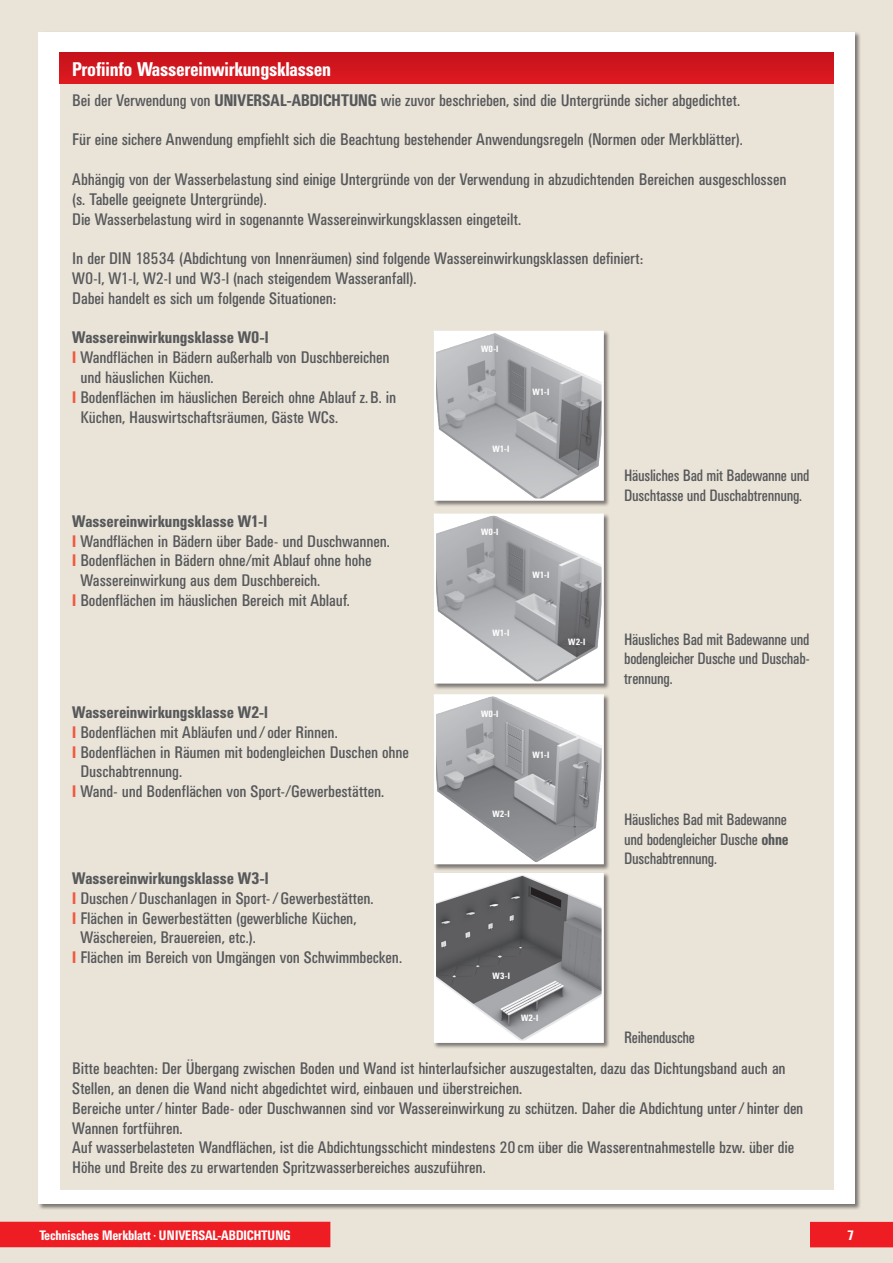
<style>
.page{position:relative;width:893px;height:1263px;background:#e9e3d8}
.page>*{position:absolute;margin:0;border:0;box-sizing:border-box;transform-origin:0 0}
.t1{font:500 condensed 19.5px "UN11";color:#fff}
.t2{font:condensed 16.5px/19.8px "UN11";color:#57585a}
.t3{font:500 condensed 16.5px "UN11";letter-spacing:.01em;color:#57585a}
.t4{font:condensed 16.2px/19.5px "UN11";letter-spacing:-.01em;color:#57585a;text-align:justify;scale:.95 1}
.t5{font:500 condensed 13.5px "UN11";color:#fff}
.t6{font:500 condensed 9px "UN11";letter-spacing:.025em;color:#fff}
.s1{font-weight:500}
.s2{font-weight:500;color:#f0593e}
</style>
<div class="page">
<div style="left:38px;top:32px;width:817px;height:1171px;background:#fff"></div>
<div style="left:810px;top:1222px;width:83px;height:25px;background:#ee1d23"></div>
<div style="left:0;top:1222px;width:330px;height:25px;background:#ee1d23"></div>
<div style="left:60px;top:52px;width:773px;height:32px;background:linear-gradient(to right,#d2161e,#d2161e)"></div>
<div style="left:60px;top:84px;width:773px;height:625px;background:#e9e3d8"></div>
<div style="left:433px;top:330px;width:178px;height:177px;background:#231f20;opacity:.55"></div>
<img style="left:437px;top:334px;width:164px;height:164px">
<div style="left:434px;top:331px;width:170px;height:170px;border:2px solid #fff"></div>
<div style="left:433px;top:513px;width:178px;height:177px;background:#231f20;opacity:.55"></div>
<img style="left:437px;top:516px;width:164px;height:165px">
<div style="left:434px;top:513px;width:170px;height:171px;border:2px solid #fff"></div>
<div style="left:60px;top:696px;width:773px;height:217px;background:#e9e3d8"></div>
<div style="left:60px;top:862px;width:773px;height:327px;background:#e9e3d8"></div>
<div style="left:433px;top:872px;width:178px;height:177px;background:#231f20;opacity:.55"></div>
<img style="left:437px;top:876px;width:164px;height:164px">
<div style="left:434px;top:873px;width:170px;height:170px;border:2px solid #fff"></div>
<div style="left:433px;top:694px;width:178px;height:177px;background:#231f20;opacity:.55"></div>
<img style="left:437px;top:697px;width:164px;height:164px">
<div style="left:434px;top:694px;width:170px;height:170px;border:2px solid #fff"></div>
<p class="t1" style="left:72px;top:58px;width:260px">Profiinfo Wassereinwirkungsklassen</p>
<p class="t2" style="left:72px;top:90px;width:669px">Bei der Verwendung von <span class="s1">UNIVERSAL-ABDICHTUNG</span> wie zuvor beschrieben, sind die Untergründe sicher abgedichtet.</p>
<p class="t2" style="left:72px;top:130px;width:672px">Für eine sichere Anwendung empfiehlt sich die Beachtung bestehender Anwendungsregeln (Normen oder Merkblätter).</p>
<p class="t2" style="left:72px;top:169px;width:716px">Abhängig von der Wasserbelastung sind einige Untergründe von der Verwendung in abzudichtenden Bereichen ausgeschlossen (s. Tabelle geeignete Untergründe).<br>Die Wasserbelastung wird in sogenannte Wassereinwirkungsklassen eingeteilt.</p>
<p class="t2" style="left:72px;top:248px;width:572px">In der DIN 18534 (Abdichtung von Innenräumen) sind folgende Wassereinwirkungsklassen definiert:<br>W0-l, W1-l, W2-l und W3-l (nach steigendem Wasseranfall).<br>Dabei handelt es sich um folgende Situationen:</p>
<p class="t3" style="left:72px;top:328px;width:198px">Wassereinwirkungsklasse W0-l</p>
<p class="t2" style="left:72px;top:347px;width:319px"><span class="s2">I</span> Wandflächen in Bädern außerhalb von Duschbereichen</p>
<p class="t2" style="left:81px;top:367px;width:135px">und häuslichen Küchen.</p>
<p class="t2" style="left:72px;top:387px;width:325px"><span class="s2">I</span> Bodenflächen im häuslichen Bereich ohne Ablauf z.B. in</p>
<p class="t2" style="left:81px;top:407px;width:259px">Küchen, Hauswirtschaftsräumen, Gäste WCs.</p>
<p class="t6" style="left:481px;top:344px;width:19px">W0-I</p>
<p class="t6" style="left:533px;top:387px;width:18px">W1-I</p>
<p class="t3" style="left:72px;top:511px;width:196px">Wassereinwirkungsklasse W1-l</p>
<p class="t2" style="left:72px;top:531px;width:319px"><span class="s2">I</span> Wandflächen in Bädern über Bade- und Duschwannen.</p>
<p class="t2" style="left:72px;top:550px;width:301px"><span class="s2">I</span> Bodenflächen in Bädern ohne/mit Ablauf ohne hohe</p>
<p class="t2" style="left:81px;top:570px;width:241px">Wassereinwirkung aus dem Duschbereich.</p>
<p class="t2" style="left:72px;top:590px;width:279px"><span class="s2">I</span> Bodenflächen im häuslichen Bereich mit Ablauf.</p>
<p class="t3" style="left:72px;top:703px;width:197px">Wassereinwirkungsklasse W2-l</p>
<p class="t2" style="left:72px;top:722px;width:267px"><span class="s2">I</span> Bodenflächen mit Abläufen und /oder Rinnen.</p>
<p class="t2" style="left:72px;top:742px;width:338px"><span class="s2">I</span> Bodenflächen in Räumen mit bodengleichen Duschen ohne</p>
<p class="t2" style="left:81px;top:762px;width:103px">Duschabtrennung.</p>
<p class="t2" style="left:72px;top:781px;width:313px"><span class="s2">I</span> Wand- und Bodenflächen von Sport-/Gewerbestätten.</p>
<p class="t3" style="left:72px;top:868px;width:198px">Wassereinwirkungsklasse W3-l</p>
<p class="t2" style="left:72px;top:888px;width:303px"><span class="s2">I</span> Duschen /Duschanlagen in Sport-/Gewerbestätten.</p>
<p class="t2" style="left:72px;top:908px;width:286px"><span class="s2">I</span> Flächen in Gewerbestätten (gewerbliche Küchen,</p>
<p class="t2" style="left:81px;top:927px;width:177px">Wäschereien, Brauereien, etc.).</p>
<p class="t2" style="left:72px;top:947px;width:331px"><span class="s2">I</span> Flächen im Bereich von Umgängen von Schwimmbecken.</p>
<p class="t6" style="left:492px;top:443px;width:18px">W1-I</p>
<p class="t6" style="left:481px;top:526px;width:19px">W0-I</p>
<p class="t6" style="left:492px;top:627px;width:18px">W1-I</p>
<p class="t6" style="left:533px;top:570px;width:18px">W1-I</p>
<p class="t6" style="left:568px;top:636px;width:19px">W2-I</p>
<p class="t6" style="left:481px;top:709px;width:19px">W0-I</p>
<p class="t6" style="left:492px;top:809px;width:19px">W2-I</p>
<p class="t6" style="left:533px;top:750px;width:18px">W1-I</p>
<p class="t4" style="left:624px;top:466px;width:196px">Häusliches Bad mit Badewanne und<br>Duschtasse und Duschabtrennung.</p>
<p class="t4" style="left:624px;top:629px;width:197px">Häusliches Bad mit Badewanne und bodengleicher Dusche und Duschab&shy;trennung.</p>
<p class="t4" style="left:624px;top:810px;width:174px">Häusliches Bad mit Badewanne und bodengleicher Dusche <span class="s1">ohne </span>Duschabtrennung.</p>
<p class="t6" style="left:492px;top:970px;width:19px">W3-I</p>
<p class="t6" style="left:521px;top:1013px;width:19px">W2-I</p>
<p class="t4" style="left:624px;top:1027px;width:76px">Reihendusche</p>
<p class="t2" style="left:72px;top:1058px;width:733px">Bitte beachten: Der Übergang zwischen Boden und Wand ist hinterlaufsicher auszugestalten, dazu das Dichtungsband auch an Stellen, an denen die Wand nicht abgedichtet wird, einbauen und überstreichen.<br>Bereiche unter/ hinter Bade- oder Duschwannen sind vor Wassereinwirkung zu schützen. Daher die Abdichtung unter/ hinter den Wannen fortführen.<br>Auf wasserbelasteten Wandflächen, ist die Abdichtungsschicht mindestens 20 cm über die Wasserentnahmestelle bzw. über die Höhe und Breite des zu erwartenden Spritzwasserbereiches auszuführen.</p>
<p class="t5" style="left:39px;top:1227px;width:253px">Technisches Merkblatt <sup>•</sup> UNIVERSAL-ABDICHTUNG</p>
<p class="t5" style="left:847px;top:1227px;width:8px">7</p>
</div>
